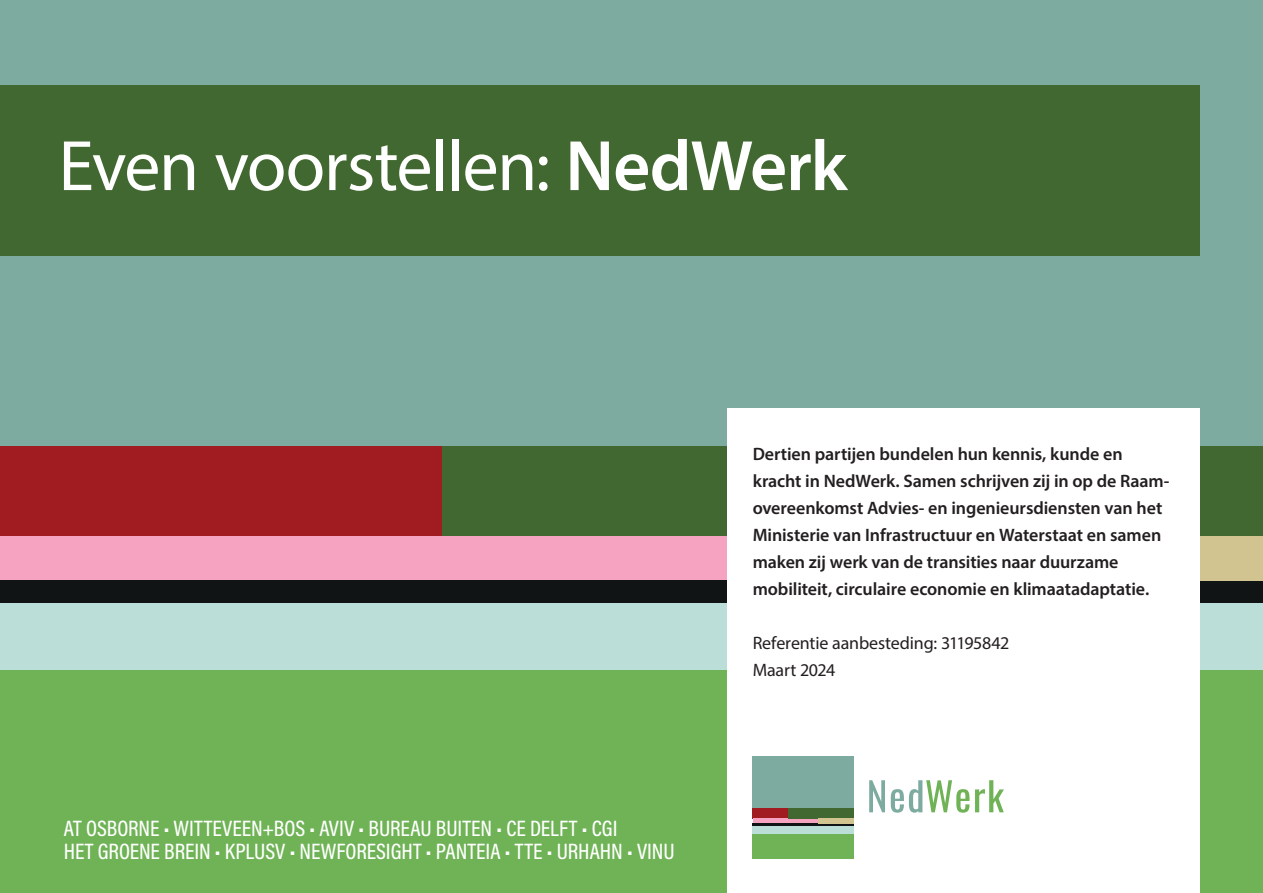
<style>
.page{position:relative;width:1263px;height:893px;background:#fff}
.page>*{position:absolute;margin:0;border:0;box-sizing:border-box;transform-origin:0 0}
.body{font:72px "Myriad Pro";letter-spacing:-.015em;color:#fff}
.body-2{font:22.5px "Acumin Variable Concept";letter-spacing:-.005em;color:#fff}
.body-3{font:600 18px/27px "Myriad Pro";letter-spacing:-.005em;color:#231f20}
.body-4{font:18px "Myriad Pro";letter-spacing:-.01em;color:#231f20}
.s1{font-weight:600}
</style>
<div class="page">
<div style="left:0;top:0;width:1263px;height:446px;background:#7daba0"></div>
<div style="left:0;top:446px;width:442px;height:90px;background:#a01c20"></div>
<div style="left:0;top:536px;width:821px;height:44px;background:#f5a3c1"></div>
<div style="left:0;top:670px;width:1263px;height:223px;background:#6fb356"></div>
<div style="left:0;top:603px;width:1263px;height:67px;background:#bbded8"></div>
<div style="left:0;top:580px;width:1263px;height:23px;background:#101414"></div>
<div style="left:442px;top:446px;width:821px;height:90px;background:#426831"></div>
<div style="left:821px;top:536px;width:442px;height:44px;background:#d1c491"></div>
<div style="left:727px;top:408px;width:472px;height:485px;background:#fff"></div>
<div style="left:0;top:85px;width:1199px;height:170px;background:#426831"></div>
<div style="left:753px;top:757px;width:101px;height:51px;background:#7daba0"></div>
<div style="left:753px;top:808px;width:35px;height:10px;background:#a01c20"></div>
<div style="left:753px;top:818px;width:65px;height:5px;background:#f5a3c1"></div>
<div style="left:753px;top:833px;width:101px;height:26px;background:#6fb356"></div>
<div style="left:753px;top:826px;width:101px;height:7px;background:#bbded8"></div>
<hr style="left:753px;top:823px;width:101px;height:3px;background:#101414">
<div style="left:788px;top:808px;width:66px;height:10px;background:#426831"></div>
<div style="left:818px;top:818px;width:36px;height:5px;background:#d1c491"></div>
<svg style="left:869px;top:780px;width:16px;height:32px"></svg>
<svg style="left:891px;top:780px;width:78px;height:33px"></svg>
<svg style="left:975px;top:780px;width:29px;height:32px"></svg>
<p class="body" style="left:58px;top:122px;width:790px">Even voorstellen: <span class="s1">NedWerk</span></p>
<p class="body-2" style="left:64px;top:813px;width:555px">AT OSBORNE • WITTEVEEN+BOS • AVIV • BUREAU BUITEN • CE DELFT • CGI</p>
<p class="body-2" style="left:64px;top:836px;width:612px">HET GROENE BREIN • KPLUSV • NEWFORESIGHT • PANTEIA • TTE • URHAHN • VINU</p>
<p class="body-3" style="left:753px;top:440px;width:418px">Dertien partijen bundelen hun kennis, kunde en kracht in NedWerk. Samen schrijven zij in op de Raam&shy;overeenkomst Advies- en ingenieursdiensten van het Ministerie van Infrastructuur en Waterstaat en samen maken zij werk van de transities naar duurzame mobiliteit, circulaire economie en klimaatadaptatie.</p>
<p class="body-4" style="left:753px;top:632px;width:258px">Referentie aanbesteding: 31195842</p>
<p class="body-4" style="left:753px;top:659px;width:84px">Maart 2024</p>
</div>
